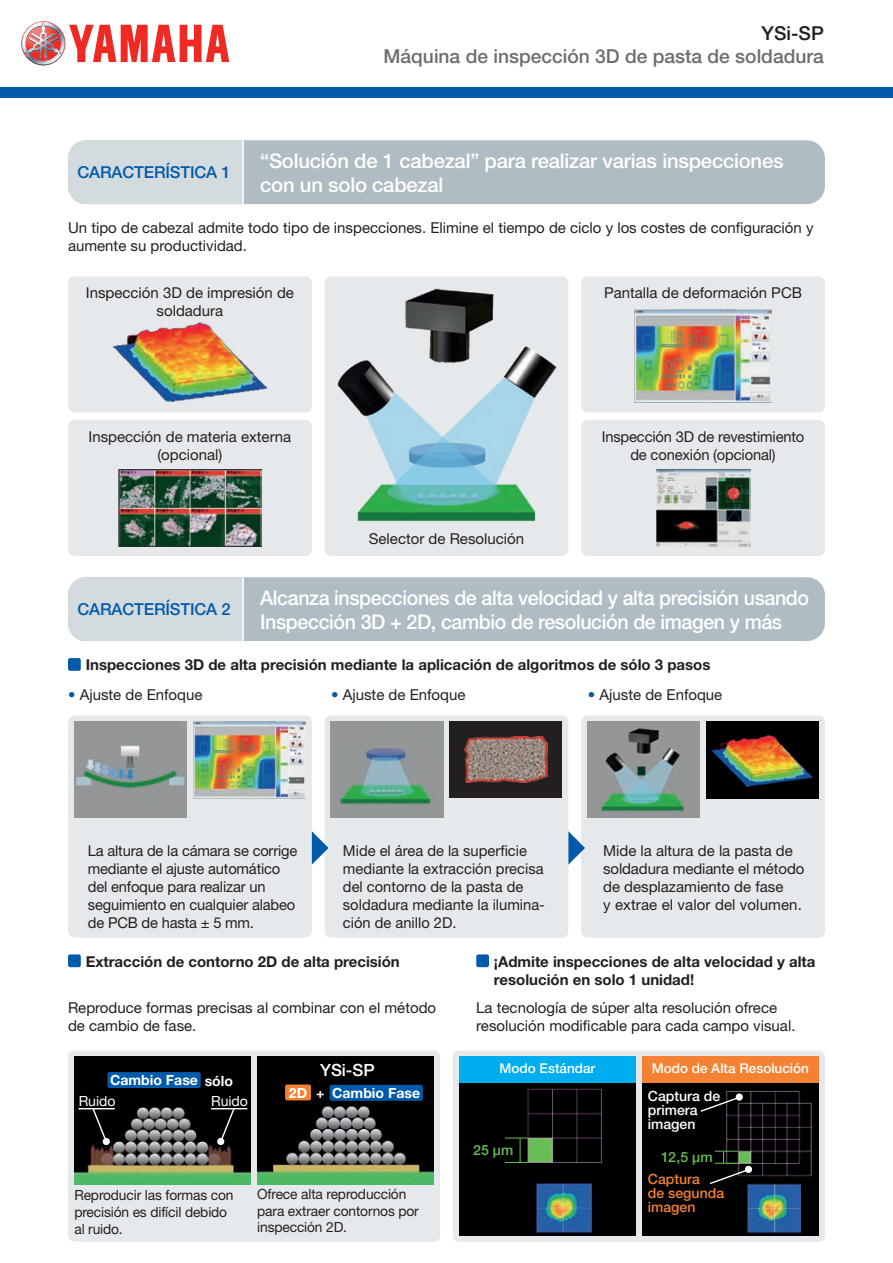
<style>
.page{position:relative;width:893px;height:1263px;background:#fff}
.page>*{position:absolute;margin:0;border:0;box-sizing:border-box;transform-origin:0 0}
.t1{font:500 20.25px/24.3px "Helvetica Neue LT";letter-spacing:-.02em;color:#fff}
.t2{font:500 19.2px "Helvetica Neue LT";color:#6c6d70}
.t3{font:500 19.2px "Helvetica Neue LT";color:#231f20}
.t4{font:500 16.8px "Helvetica Neue LT";color:#fff}
.t5{font:500 16.5px "Helvetica Neue LT";letter-spacing:-.01em;color:#015aaa}
.t6{font:15px/18px "Helvetica Neue LT";color:#231f20}
.t7{font:700 15px/18px "Helvetica Neue LT";color:#231f20}
.t8{font:14.1px/16.8px "Helvetica Neue LT";letter-spacing:-.01em;color:#231f20}
.t9{font:700 14.1px "Helvetica Neue LT";color:#fff}
.t10{font:500 14.1px/14.1px "Helvetica Neue LT";color:#fff}
.t11{font:500 14.1px/14.1px "Helvetica Neue LT";color:#f48232}
.t12{font:14.1px "Helvetica Neue LT";color:#fff}
.t13{font:500 14.1px "Helvetica Neue LT";letter-spacing:.01em;color:#66bd54}
.t14{font:500 13.5px "Helvetica Neue LT";color:#fff}
.s1{color:#015aaa}
</style>
<div class="page">
<div style="left:68px;top:276px;width:244px;height:136px;background:#e5e9ec;border-radius:6px"></div>
<div style="left:581px;top:276px;width:244px;height:136px;background:#e5e9ec;border-radius:6px"></div>
<div style="left:68px;top:420px;width:244px;height:136px;background:#e5e9ec;border-radius:6px"></div>
<div style="left:581px;top:420px;width:244px;height:136px;background:#e5e9ec;border-radius:6px"></div>
<div style="left:68px;top:1050px;width:372px;height:192px;background:#e5e9ec;border-radius:6px"></div>
<div style="left:453px;top:1050px;width:372px;height:192px;background:#e5e9ec;border-radius:6px"></div>
<div style="left:325px;top:276px;width:243px;height:280px;background:#e5e9ec;border-radius:6px"></div>
<div style="left:476px;top:954px;width:13px;height:13px;background:#015aaa;border-radius:2px"></div>
<div style="left:68px;top:715px;width:244px;height:222px;background:#e5e9ec;border-radius:6px"></div>
<div style="left:325px;top:715px;width:243px;height:222px;background:#e5e9ec;border-radius:6px"></div>
<div style="left:581px;top:715px;width:244px;height:222px;background:#e5e9ec;border-radius:6px"></div>
<svg style="left:312px;top:831px;width:16px;height:34px"></svg>
<svg style="left:568px;top:831px;width:17px;height:34px"></svg>
<img style="left:74px;top:1056px;width:177px;height:128px">
<img style="left:257px;top:1056px;width:177px;height:128px">
<div style="left:107px;top:1072px;width:94px;height:16px;background:#015aaa;border-radius:2px"></div>
<div style="left:285px;top:1084px;width:26px;height:16px;background:#f48232;border-radius:2px"></div>
<svg style="left:91px;top:1107px;width:17px;height:35px"></svg>
<div style="left:103px;top:1138px;width:7px;height:7px;background:#fff;border-radius:50%"></div>
<svg style="left:219px;top:1107px;width:17px;height:35px"></svg>
<div style="left:217px;top:1138px;width:7px;height:7px;background:#fff;border-radius:50%"></div>
<hr style="left:79px;top:1108px;width:35px;height:1px;background:#fff">
<div style="left:68px;top:954px;width:13px;height:13px;background:#015aaa;border-radius:2px"></div>
<hr style="left:212px;top:1108px;width:35px;height:1px;background:#fff">
<img style="left:459px;top:1083px;width:177px;height:153px">
<div style="left:459px;top:1056px;width:177px;height:27px;background:#00aeef"></div>
<svg style="left:505px;top:1138px;width:23px;height:25px"></svg>
<img style="left:642px;top:1083px;width:177px;height:153px">
<div style="left:642px;top:1056px;width:177px;height:27px;background:#f48232"></div>
<svg style="left:699px;top:1096px;width:42px;height:17px"></svg>
<div style="left:736px;top:1093px;width:7px;height:8px;background:#fff;border-radius:50%"></div>
<img style="left:118px;top:469px;width:144px;height:77px">
<img style="left:656px;top:470px;width:94px;height:76px">
<div style="left:745px;top:1166px;width:7px;height:7px;background:#fff;border-radius:50%"></div>
<div style="left:68px;top:658px;width:13px;height:13px;background:#015aaa;border-radius:2px"></div>
<img style="left:337px;top:288px;width:220px;height:234px">
<img style="left:113px;top:323px;width:154px;height:78px">
<svg style="left:708px;top:1151px;width:42px;height:34px"></svg>
<img style="left:635px;top:309px;width:136px;height:93px">
<div style="left:330px;top:1085px;width:93px;height:16px;background:#015aaa;border-radius:2px"></div>
<img style="left:74px;top:722px;width:113px;height:96px">
<img style="left:193px;top:722px;width:112px;height:76px">
<img style="left:331px;top:722px;width:112px;height:96px">
<div style="left:449px;top:722px;width:113px;height:76px;background:#231f20"></div>
<img style="left:464px;top:737px;width:84px;height:46px">
<img style="left:587px;top:722px;width:113px;height:96px">
<img style="left:706px;top:722px;width:112px;height:76px">
<div style="left:68px;top:140px;width:757px;height:64px;background:#b0bcc3;border-radius:18px"></div>
<div style="left:68px;top:140px;width:174px;height:64px;background:#d4dbdf"></div>
<hr style="left:242px;top:140px;width:2px;height:64px;background:#fff">
<div style="left:68px;top:577px;width:757px;height:64px;background:#b0bcc3;border-radius:18px"></div>
<div style="left:68px;top:577px;width:174px;height:64px;background:#d4dbdf"></div>
<hr style="left:242px;top:577px;width:2px;height:64px;background:#fff">
<div style="left:0;top:87px;width:893px;height:11px;background:#015aaa"></div>
<svg style="left:21px;top:21px;width:208px;height:44px"></svg>
<p class="t3" style="left:762px;top:22px;width:64px">YSi-SP</p>
<p class="t2" style="left:383px;top:45px;width:442px">Máquina de inspección 3D de pasta de soldadura</p>
<p class="t5" style="left:78px;top:162px;width:155px">CARACTERÍSTICA 1</p>
<h1 class="t1" style="left:260px;top:148px;width:525px">“Solución de 1 cabezal” para realizar varias inspecciones con un solo cabezal</h1>
<p class="t6" style="left:68px;top:218px;width:747px">Un tipo de cabezal admite todo tipo de inspecciones. Elimine el tiempo de ciclo y los costes de configuración y aumente su productividad.</p>
<p class="t6" style="left:86px;top:283px;width:210px;text-align:center">Inspección 3D de impresión de soldadura</p>
<p class="t6" style="left:89px;top:428px;width:204px;text-align:center">Inspección de materia externa (opcional)</p>
<p class="t6" style="left:369px;top:530px;width:157px">Selector de Resolución</p>
<p class="t6" style="left:604px;top:283px;width:200px">Pantalla de deformación PCB</p>
<p class="t6" style="left:602px;top:428px;width:204px;text-align:center">Inspección 3D de revestimiento de conexión (opcional)</p>
<p class="t5" style="left:78px;top:599px;width:155px">CARACTERÍSTICA 2</p>
<h1 class="t1" style="left:260px;top:585px;width:550px">Alcanza inspecciones de alta velocidad y alta precisión usando<br>Inspección 3D + 2D, cambio de resolución de imagen y más</h1>
<p class="t7" style="left:86px;top:656px;width:626px">Inspecciones 3D de alta precisión mediante la aplicación de algoritmos de sólo 3 pasos</p>
<p class="t6" style="left:68px;top:685px;width:136px"><span class="s1">•</span> Ajuste de Enfoque</p>
<p class="t6" style="left:331px;top:685px;width:136px"><span class="s1">•</span> Ajuste de Enfoque</p>
<p class="t6" style="left:588px;top:685px;width:136px"><span class="s1">•</span> Ajuste de Enfoque</p>
<p class="t6" style="left:88px;top:841px;width:211px">La altura de la cámara se corrige mediante el ajuste automático del enfoque para realizar un seguimiento en cualquier alabeo de PCB de hasta ± 5 mm.</p>
<p class="t6" style="left:343px;top:841px;width:204px">Mide el área de la superficie mediante la extracción precisa del contorno de la pasta de soldadura mediante la ilumina&shy;ción de anillo 2D.</p>
<p class="t6" style="left:603px;top:841px;width:203px">Mide la altura de la pasta de soldadura mediante el método de desplazamiento de fase<br>y extrae el valor del volumen.</p>
<p class="t7" style="left:86px;top:952px;width:316px">Extracción de contorno 2D de alta precisión</p>
<p class="t7" style="left:494px;top:952px;width:323px">¡Admite inspecciones de alta velocidad y alta resolución en solo 1 unidad!</p>
<p class="t6" style="left:68px;top:999px;width:370px">Reproduce formas precisas al combinar con el método de cambio de fase.</p>
<p class="t6" style="left:476px;top:999px;width:321px">La tecnología de súper alta resolución ofrece resolución modificable para cada campo visual.</p>
<p class="t9" style="left:110px;top:1072px;width:124px">Cambio Fase sólo</p>
<p class="t12" style="left:79px;top:1092px;width:38px">Ruido</p>
<p class="t12" style="left:211px;top:1092px;width:38px">Ruido</p>
<p class="t4" style="left:320px;top:1060px;width:56px">YSi-SP</p>
<p class="t14" style="left:500px;top:1060px;width:97px">Modo Estándar</p>
<p class="t9" style="left:289px;top:1084px;width:37px">2D +</p>
<p class="t9" style="left:332px;top:1084px;width:89px">Cambio Fase</p>
<p class="t13" style="left:473px;top:1141px;width:42px">25 µm</p>
<p class="t8" style="left:74px;top:1186px;width:161px">Reproducir las formas con precisión es difícil debido al ruido.</p>
<p class="t8" style="left:257px;top:1185px;width:163px">Ofrece alta reproducción para extraer contornos por inspección 2D.</p>
<p class="t14" style="left:652px;top:1060px;width:159px">Modo de Alta Resolución</p>
<p class="t10" style="left:648px;top:1088px;width:74px">Captura de primera imagen</p>
<p class="t13" style="left:661px;top:1148px;width:53px">12,5 µm</p>
<p class="t11" style="left:648px;top:1172px;width:78px">Captura<br>de segunda imagen</p>
</div>
